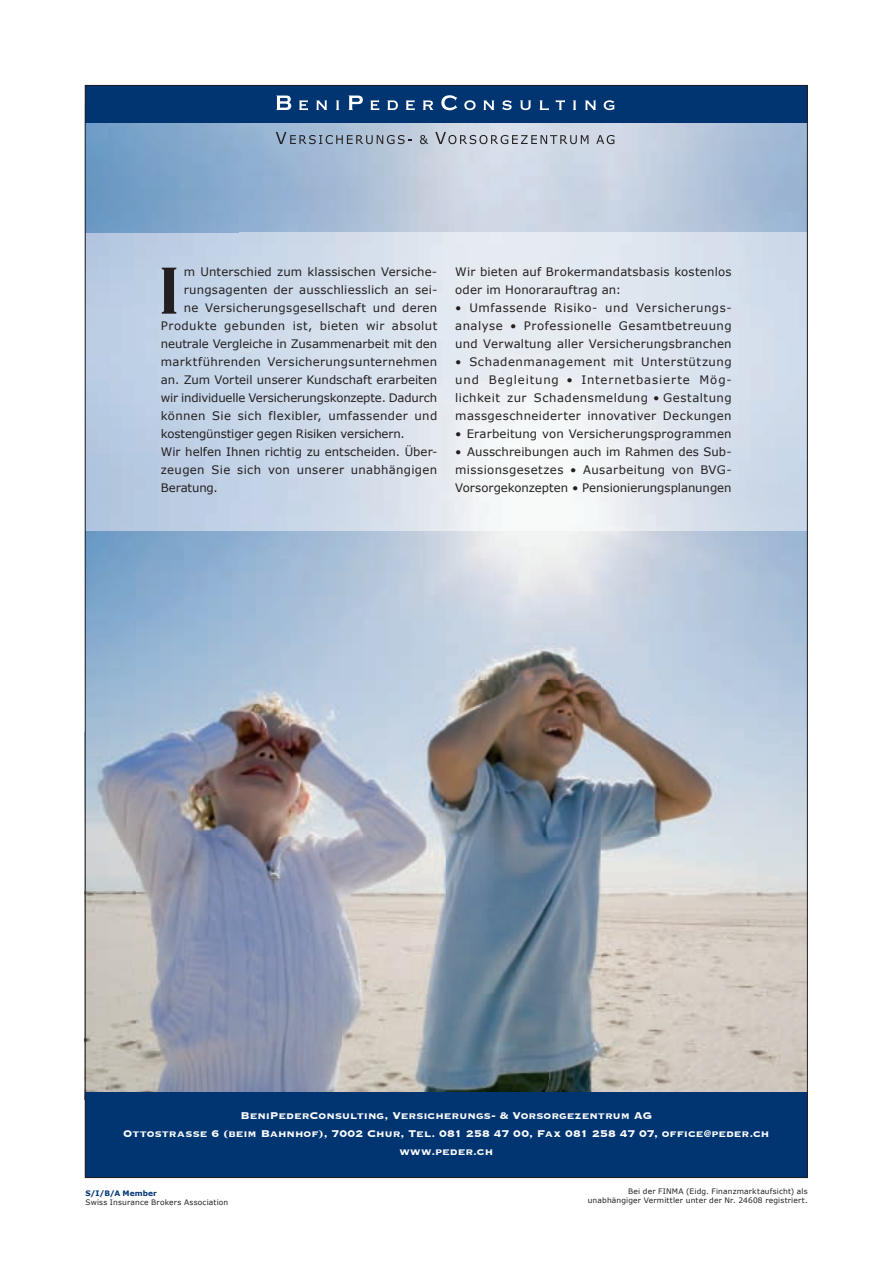
<style>
.page{position:relative;width:893px;height:1263px;background:#fff}
.page>*{position:absolute;margin:0;border:0;box-sizing:border-box;transform-origin:0 0}
.t1{font:87.45px "Copperplate";color:#231f20}
.t2{font:700 12.75px/18px "Copperplate";letter-spacing:-.005em;color:#fff;text-align:center}
.t3{font:11.7px/18px "Verdana";letter-spacing:.015em;color:#231f20;text-align:justify}
.t4{font:11.7px "Verdana";letter-spacing:-.01em;color:#231f20}
.t5{font:11.7px "Verdana";letter-spacing:-.015em;color:#231f20}
.t6{font:11.7px "Verdana";letter-spacing:.035em;color:#231f20}
.t7{font:11.7px "Verdana";letter-spacing:-.005em;color:#231f20}
.t8{font:7.5px/9px "Verdana";letter-spacing:.025em;color:#231f20;text-align:right}
.s1{font-weight:700;color:#013572}
</style>
<div class="page">
<img style="left:87px;top:122px;width:153px;height:111px">
<img style="left:240px;top:122px;width:464px;height:111px">
<img style="left:704px;top:122px;width:102px;height:111px">
<img style="left:87px;top:531px;width:49px;height:562px">
<img style="left:756px;top:531px;width:50px;height:562px">
<img style="left:136px;top:531px;width:620px;height:562px">
<div style="left:85px;top:1093px;width:723px;height:85px;background:#013572"></div>
<div style="left:85px;top:85px;width:723px;height:37px;background:#013572"></div>
<svg style="left:276px;top:96px;width:15px;height:14px"></svg>
<svg style="left:299px;top:100px;width:9px;height:10px"></svg>
<svg style="left:316px;top:100px;width:11px;height:10px"></svg>
<svg style="left:336px;top:100px;width:3px;height:10px"></svg>
<svg style="left:348px;top:96px;width:15px;height:14px"></svg>
<svg style="left:371px;top:100px;width:8px;height:10px"></svg>
<svg style="left:387px;top:100px;width:11px;height:10px"></svg>
<svg style="left:406px;top:100px;width:9px;height:10px"></svg>
<svg style="left:423px;top:100px;width:10px;height:10px"></svg>
<svg style="left:441px;top:95px;width:16px;height:15px"></svg>
<svg style="left:464px;top:100px;width:12px;height:10px"></svg>
<svg style="left:484px;top:100px;width:10px;height:10px"></svg>
<svg style="left:502px;top:100px;width:10px;height:10px"></svg>
<svg style="left:520px;top:100px;width:11px;height:10px"></svg>
<svg style="left:540px;top:100px;width:9px;height:10px"></svg>
<svg style="left:556px;top:100px;width:9px;height:10px"></svg>
<svg style="left:573px;top:100px;width:3px;height:10px"></svg>
<svg style="left:585px;top:100px;width:11px;height:10px"></svg>
<svg style="left:604px;top:100px;width:11px;height:10px"></svg>
<svg style="left:276px;top:132px;width:136px;height:12px;background:#8e9eb1"></svg>
<svg style="left:420px;top:135px;width:8px;height:9px"></svg>
<svg style="left:435px;top:132px;width:153px;height:12px;background:#adb3bc"></svg>
<svg style="left:596px;top:135px;width:18px;height:9px"></svg>
<p class="t1" style="left:155px;top:234px;width:31px">I</p>
<p class="t3" style="left:455px;top:263px;width:278px">Wir bieten auf Brokermandatsbasis kostenlos oder im Honorarauftrag an:</p>
<p class="t3" style="left:184px;top:263px;width:255px">m Unterschied zum klassischen Versiche-</p>
<p class="t3" style="left:184px;top:281px;width:255px">rungsagenten der ausschliesslich an sei-</p>
<p class="t3" style="left:184px;top:299px;width:255px">ne Versicherungsgesellschaft und deren</p>
<p class="t6" style="left:161px;top:319px;width:278px">Produkte gebunden ist, bieten wir absolut</p>
<p class="t4" style="left:161px;top:337px;width:278px">neutrale Vergleiche in Zusammenarbeit mit den</p>
<p class="t3" style="left:161px;top:353px;width:278px">marktführenden Versicherungsunternehmen</p>
<p class="t3" style="left:161px;top:371px;width:278px">an. Zum Vorteil unserer Kundschaft erarbeiten</p>
<p class="t5" style="left:161px;top:391px;width:278px">wir individuelle Versicherungskonzepte. Dadurch</p>
<p class="t3" style="left:161px;top:407px;width:278px">können Sie sich flexibler, umfassender und</p>
<p class="t4" style="left:161px;top:427px;width:245px">kostengünstiger gegen Risiken versichern.</p>
<p class="t3" style="left:161px;top:443px;width:278px">Wir helfen Ihnen richtig zu entscheiden. Über-</p>
<p class="t3" style="left:161px;top:461px;width:278px">zeugen Sie sich von unserer unabhängigen</p>
<p class="t7" style="left:161px;top:481px;width:58px">Beratung.</p>
<p class="t3" style="left:455px;top:299px;width:278px">• Umfassende Risiko- und Versicherungs&shy;analyse • Professionelle Gesamtbetreuung und Verwaltung aller Versicherungsbranchen</p>
<p class="t3" style="left:455px;top:353px;width:278px">• Schadenmanagement mit Unterstützung und Begleitung • Internetbasierte Mög&shy;lichkeit zur Schadensmeldung • Gestaltung massgeschneiderter innovativer Deckungen</p>
<p class="t3" style="left:455px;top:425px;width:278px">• Erarbeitung von Versicherungsprogrammen</p>
<p class="t3" style="left:455px;top:443px;width:278px">• Ausschreibungen auch im Rahmen des Sub&shy;missionsgesetzes • Ausarbeitung von BVG-Vorsorgekonzepten • Pensionierungsplanungen</p>
<p class="t2" style="left:123px;top:1105px;width:648px">BeniPederConsulting, Versicherungs- &amp; Vorsorgezentrum AG<br>Ottostrasse 6 (beim Bahnhof), 7002 Chur, Tel. 081 258 47 00, Fax 081 258 47 07, office@peder.ch www.peder.ch</p>
<p class="t8" style="left:588px;top:1187px;width:221px">Bei der FINMA (Eidg. Finanzmarktaufsicht) als unabhängiger Vermittler unter der Nr. 24608 registriert.</p>
<p class="t8" style="left:86px;top:1189px;width:144px;text-align:left"><span class="s1">S/I/B/A Member<br></span>Swiss Insurance Brokers Association</p>
</div>
